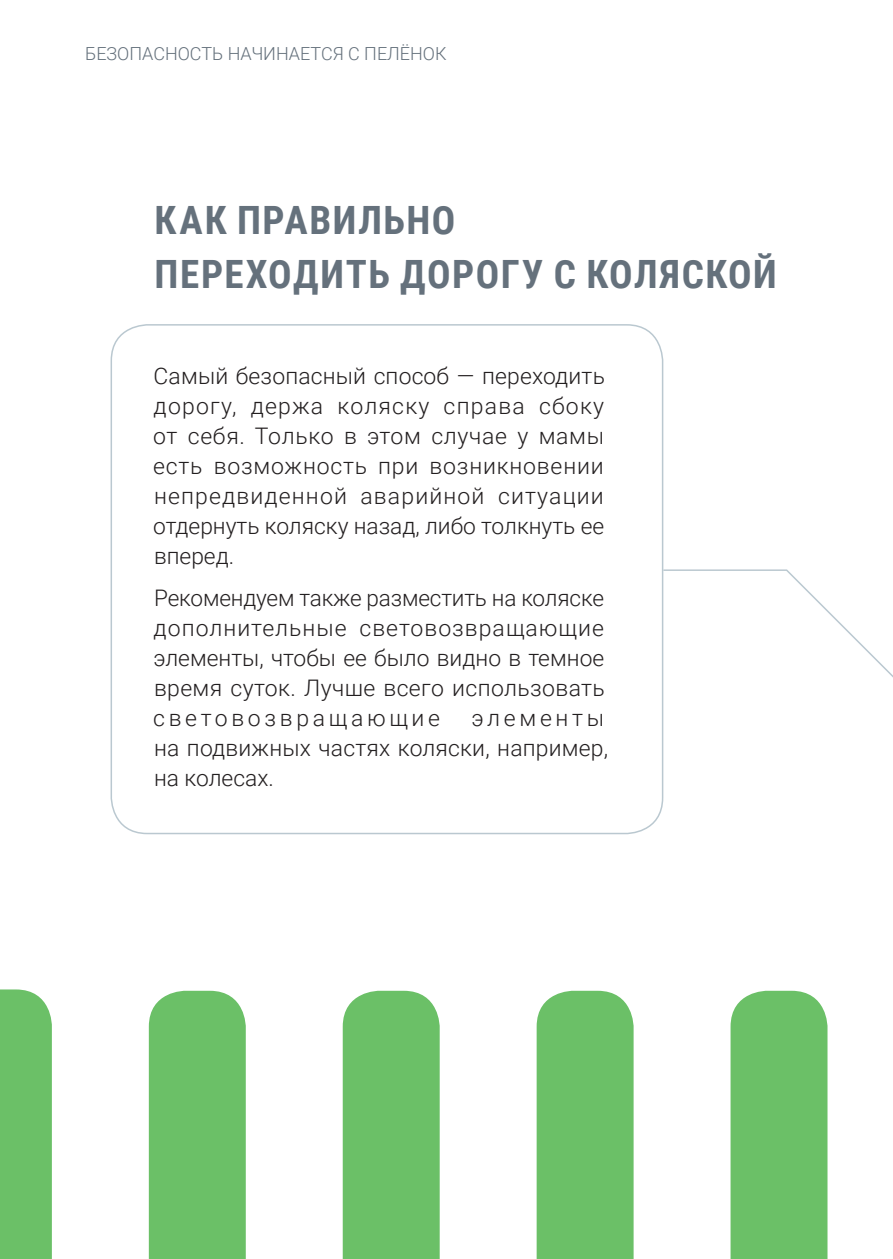
<style>
.page{position:relative;width:893px;height:1259px;background:#fff}
.page>*{position:absolute;margin:0;border:0;box-sizing:border-box;transform-origin:0 0}
.t1{font:700 39px/54px "Roboto Condensed";letter-spacing:.04em;color:#65717c}
.Text{font:300 22.8px/30px "Roboto";letter-spacing:.01em;color:#231f20;text-align:justify}
.t2{font:300 18px "Roboto";color:#65717c}
</style>
<div class="page">
<div style="left:730px;top:990px;width:97px;height:269px;background:#6bc067"></div>
<div style="left:537px;top:990px;width:97px;height:269px;background:#6bc067"></div>
<div style="left:343px;top:990px;width:97px;height:269px;background:#6bc067"></div>
<div style="left:149px;top:990px;width:97px;height:269px;background:#6bc067"></div>
<div style="left:0;top:989px;width:52px;height:270px;background:#6bc067"></div>
<svg style="left:662px;top:569px;width:231px;height:163px"></svg>
<p class="t2" style="left:85px;top:41px;width:363px">БЕЗОПАСНОСТЬ НАЧИНАЕТСЯ С ПЕЛЁНОК</p>
<p class="t1" style="left:155px;top:192px;width:624px">КАК ПРАВИЛЬНО<br>ПЕРЕХОДИТЬ ДОРОГУ С КОЛЯСКОЙ</p>
<p class="Text" style="left:153px;top:360px;width:453px">Самый безопасный способ — переходить дорогу, держа коляску справа сбоку от себя. Только в этом случае у мамы есть возможность при возникновении непредвиденной аварийной ситуации отдернуть коляску назад, либо толкнуть ее вперед.</p>
<p class="Text" style="left:153px;top:582px;width:453px">Рекомендуем также разместить на коляске дополнительные световозвращающие элементы, чтобы ее было видно в темное время суток. Лучше всего использовать световозвращающие</p>
<p class="Text" style="left:154px;top:702px;width:455px;text-align:left;text-indent:317px">элементы на подвижных частях коляски, например, на колесах.</p>
</div>
